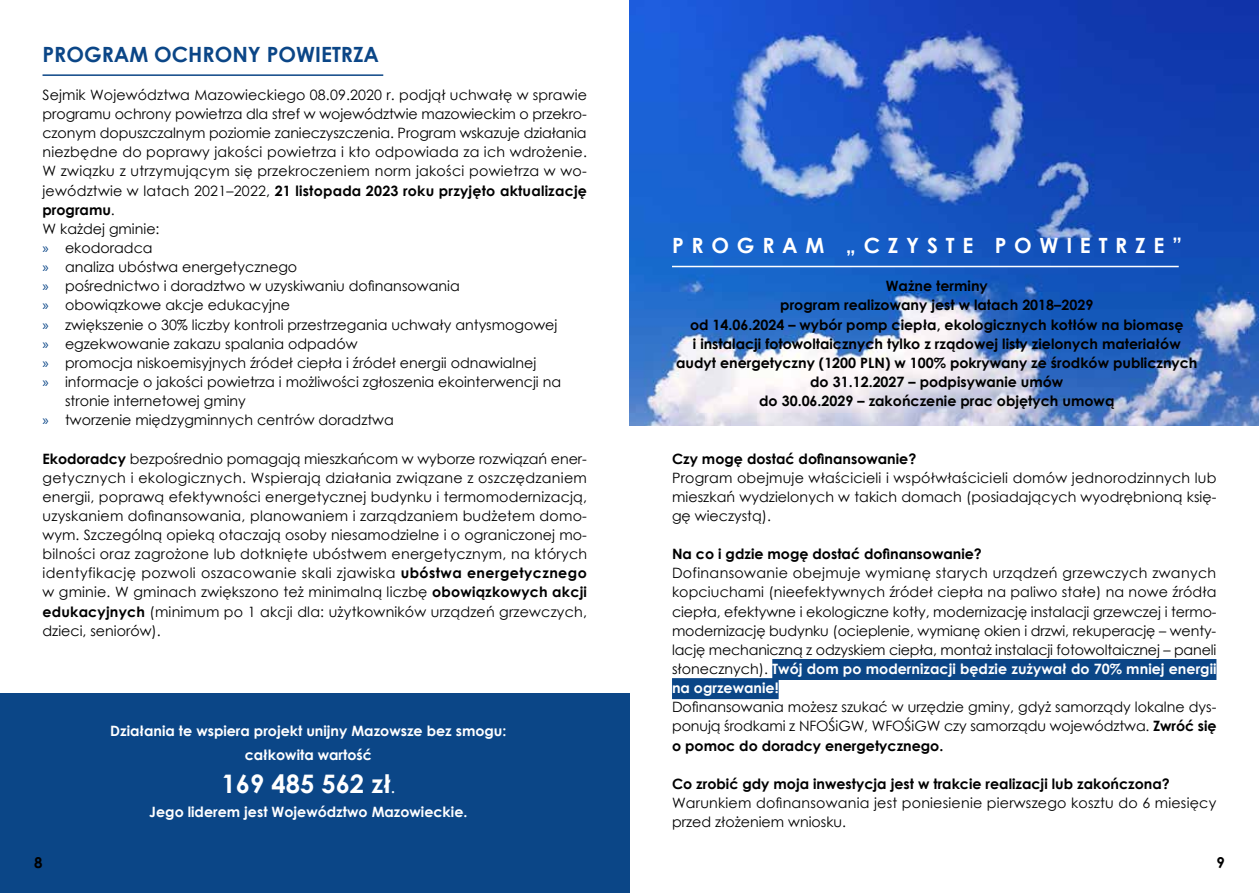
<style>
.page{position:relative;width:1259px;height:893px;background:#fff}
.page>*{position:absolute;margin:0;border:0;box-sizing:border-box;transform-origin:0 0}
.t1{font:700 25.5px "Century Gothic";color:#fff}
.t2{font:700 21px "Century Gothic";letter-spacing:.37em;color:#fff}
.t3{font:700 21px "Century Gothic";color:#0b4687}
.t4{font:700 15px "Century Gothic";color:#000}
.t5{font:14.25px/19.2px "Century Gothic";color:#000;text-align:justify}
.t6{font:700 14.25px/19.2px "Century Gothic";color:#000;text-align:center}
.t7{font:700 14.25px/24px "Century Gothic";color:#fff;text-align:center}
.t8{font:14.25px "Century Gothic";letter-spacing:.02em;color:#000}
.s1{font-weight:400}
.s2{font-family:"Myriad Pro";font-size:15px;color:#0b4687}
.s3{font-weight:700}
.s4{font-weight:700;color:#fff}
.s5{font-size:14.25px}
</style>
<div class="page">
<div style="left:0;top:693px;width:629px;height:200px;background:#0b4687"></div>
<hr style="left:43px;top:74px;width:340px;height:2px;background:#0b4687">
<img style="left:629px;top:0;width:630px;height:425px">
<div style="left:772px;top:659px;width:444px;height:21px;background:#0b4687"></div>
<div style="left:672px;top:678px;width:106px;height:21px;background:#0b4687"></div>
<hr style="left:672px;top:266px;width:506px;height:1px;background:#fff">
<h2 class="t3" style="left:43px;top:38px;width:338px">PROGRAM OCHRONY POWIETRZA</h2>
<p class="t5" style="left:43px;top:85px;width:546px">Sejmik Województwa Mazowieckiego 08.09.2020 r. podjął uchwałę w sprawie</p>
<p class="t5" style="left:43px;top:104px;width:546px">programu ochrony powietrza dla stref w województwie mazowieckim o przekro-</p>
<p class="t5" style="left:43px;top:123px;width:545px">czonym dopuszczalnym poziomie zanieczyszczenia. Program wskazuje działania</p>
<p class="t5" style="left:43px;top:142px;width:546px">niezbędne do poprawy jakości powietrza i kto odpowiada za ich wdrożenie.</p>
<p class="t8" style="left:43px;top:161px;width:546px">W związku z utrzymującym się przekroczeniem norm jakości powietrza w wo-</p>
<p class="t6" style="left:43px;top:180px;width:546px"><span class="s1">jewództwie w latach 2021–2022,</span> 21 listopada 2023 roku przyjęto aktualizację</p>
<p class="t6" style="left:43px;top:199px;width:74px">programu<span class="s1">.</span></p>
<p class="t5" style="left:43px;top:219px;width:118px">W każdej gminie:</p>
<p class="t5" style="left:43px;top:238px;width:112px"><span class="s2">»</span> ekodoradca</p>
<p class="t5" style="left:43px;top:257px;width:256px"><span class="s2">»</span> analiza ubóstwa energetycznego</p>
<p class="t5" style="left:43px;top:276px;width:419px"><span class="s2">»</span> pośrednictwo i doradztwo w uzyskiwaniu dofinansowania</p>
<p class="t5" style="left:43px;top:295px;width:249px"><span class="s2">»</span> obowiązkowe akcje edukacyjne</p>
<p class="t5" style="left:43px;top:315px;width:516px"><span class="s2">»</span> zwiększenie o 30% liczby kontroli przestrzegania uchwały antysmogowej</p>
<p class="t5" style="left:43px;top:334px;width:316px"><span class="s2">»</span> egzekwowanie zakazu spalania odpadów</p>
<p class="t5" style="left:43px;top:353px;width:495px"><span class="s2">»</span> promocja niskoemisyjnych źródeł ciepła i źródeł energii odnawialnej</p>
<p class="t5" style="left:43px;top:372px;width:520px"><span class="s2">»</span> informacje o jakości powietrza i możliwości zgłoszenia ekointerwencji na</p>
<p class="t5" style="left:65px;top:391px;width:182px">stronie internetowej gminy</p>
<p class="t5" style="left:43px;top:410px;width:353px"><span class="s2">»</span> tworzenie międzygminnych centrów doradztwa</p>
<p class="t5" style="left:43px;top:448px;width:546px"><span class="s3">Ekodoradcy</span> bezpośrednio pomagają mieszkańcom w wyborze rozwiązań ener&shy;getycznych i ekologicznych. Wspierają działania związane z oszczędzaniem energii, poprawą efektywności energetycznej budynku i termomodernizacją, uzyskaniem dofinansowania, planowaniem i zarządzaniem budżetem domo&shy;wym. Szczególną opieką otaczają osoby niesamodzielne i o ograniczonej mo&shy;bilności oraz zagrożone lub dotknięte ubóstwem energetycznym, na których identyfikację pozwoli oszacowanie skali zjawiska <span class="s3">ubóstwa energetycznego </span>w gminie. W gminach zwiększono też minimalną liczbę <span class="s3">obowiązkowych akcji edukacyjnych</span> (minimum po 1 akcji dla: użytkowników urządzeń grzewczych, dzieci, seniorów).</p>
<p class="t6" style="left:672px;top:448px;width:246px">Czy mogę dostać dofinansowanie?</p>
<h2 class="t2" style="left:672px;top:229px;width:512px">PROGRAM „CZYSTE POWIETRZE”</h2>
<p class="t6" style="left:676px;top:276px;width:523px">Ważne terminy<br>program realizowany jest w latach 2018–2029<br>od 14.06.2024 – wybór pomp ciepła, ekologicznych kotłów na biomasę<br>i instalacji fotowoltaicznych tylko z rządowej listy zielonych materiałów audyt energetyczny (1200 PLN) w 100% pokrywany ze środków publicznych do 31.12.2027 – podpisywanie umów<br>do 30.06.2029 – zakończenie prac objętych umową</p>
<p class="t5" style="left:672px;top:468px;width:546px">Program obejmuje właścicieli i współwłaścicieli domów jednorodzinnych lub mieszkań wydzielonych w takich domach (posiadających wyodrębnioną księ&shy;gę wieczystą).</p>
<p class="t6" style="left:672px;top:544px;width:311px">Na co i gdzie mogę dostać dofinansowanie?</p>
<p class="t5" style="left:672px;top:563px;width:546px">Dofinansowanie obejmuje wymianę starych urządzeń grzewczych zwanych kopciuchami (nieefektywnych źródeł ciepła na paliwo stałe) na nowe źródła ciepła, efektywne i ekologiczne kotły, modernizację instalacji grzewczej i termo&shy;modernizację budynku (ocieplenie, wymianę okien i drzwi, rekuperację – wenty&shy;lację mechaniczną z odzyskiem ciepła, montaż instalacji fotowoltaicznej – paneli słonecznych). <span class="s4">Twój dom po modernizacji będzie zużywał do 70% mniej energii na ogrzewanie!</span></p>
<p class="t5" style="left:672px;top:697px;width:546px">Dofinansowania możesz szukać w urzędzie gminy, gdyż samorządy lokalne dys&shy;ponują środkami z NFOŚiGW, WFOŚiGW czy samorządu województwa. <span class="s3">Zwróć się o pomoc do doradcy energetycznego.</span></p>
<p class="t6" style="left:672px;top:773px;width:499px">Co zrobić gdy moja inwestycja jest w trakcie realizacji lub zakończona?</p>
<p class="t5" style="left:672px;top:793px;width:546px">Warunkiem dofinansowania jest poniesienie pierwszego kosztu do 6 miesięcy przed złożeniem wniosku.</p>
<p class="t7" style="left:110px;top:718px;width:398px">Działania te wspiera projekt unijny Mazowsze bez smogu: całkowita wartość</p>
<h1 class="t1" style="left:221px;top:764px;width:175px">169 485 562 zł<span class="s5">.</span></h1>
<p class="t7" style="left:149px;top:799px;width:320px">Jego liderem jest Województwo Mazowieckie.</p>
<p class="t4" style="left:34px;top:851px;width:10px">8</p>
<p class="t4" style="left:1216px;top:851px;width:10px">9</p>
</div>
